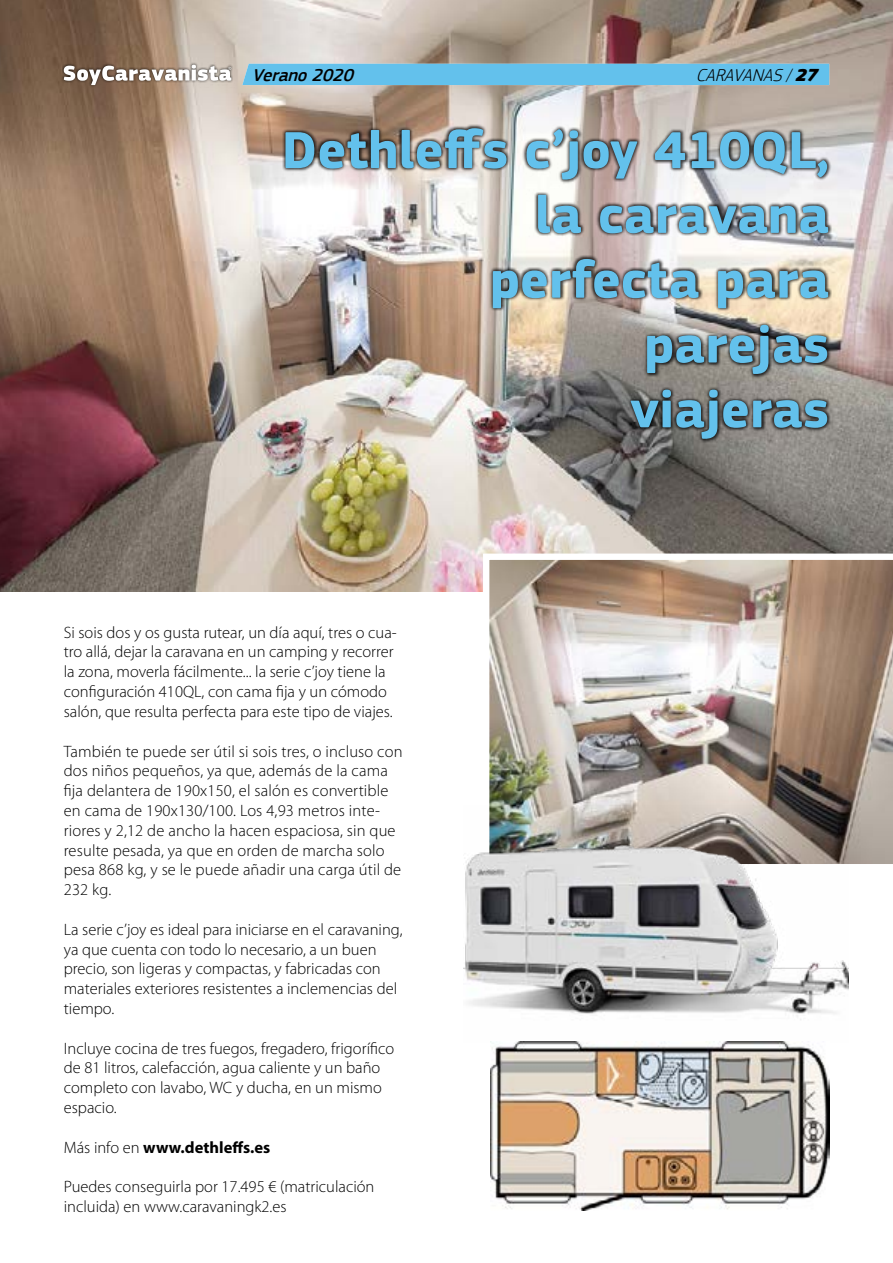
<style>
.page{position:relative;width:893px;height:1263px;background:#fff}
.page>*{position:absolute;margin:0;border:0;box-sizing:border-box;transform-origin:0 0}
.t1{font:700 54px/64.8px "PF Square Sans Pro";color:#63c1ec;text-align:right}
.t2{font:italic 300 18px "PF Square Sans Pro";color:#000}
.t3{font:italic 500 18px "PF Square Sans Pro";color:#000}
.t4{font:300 16.5px/19.8px "Myriad Pro";color:#000}
.t5{font:700 16.5px "Myriad Pro";color:#000}
.s1{font-weight:900}
.s2{font-weight:300}
</style>
<div class="page">
<img style="left:0;top:0;width:893px;height:591px">
<div style="left:282px;top:125px;width:549px;height:318px;background:#000;opacity:.75"></div>
<img style="left:480px;top:550px;width:413px;height:314px">
<img style="left:464px;top:805px;width:385px;height:215px">
<img style="left:490px;top:1041px;width:339px;height:169px">
<div style="left:62px;top:62px;width:172px;height:25px;background:#000;opacity:.75"></div>
<svg style="left:64px;top:65px;width:167px;height:20px"></svg>
<div style="left:242px;top:64px;width:593px;height:21px;background:#63c1ec"></div>
<p class="t2" style="left:698px;top:65px;width:127px">ESCAPADAS/<span class="s1">27</span></p>
<p class="t3" style="left:252px;top:65px;width:108px">Verano2020</p>
<p class="t2" style="left:696px;top:65px;width:74px">CAR V N</p>
<h1 class="t1" style="left:282px;top:120px;width:549px">Dethleffs c’joy 410QL, la caravana<br>perfecta para<br>parejas<br>viajeras</h1>
<p class="t4" style="left:64px;top:622px;width:334px">Si sois dos y os gusta rutear, un día aquí, tres o cua&shy;tro allá, dejar la caravana en un camping y recorrer la zona, moverla fácilmente... la serie c’joy tiene la configuración 410QL, con cama fija y un cómodo salón, que resulta perfecta para este tipo de viajes.</p>
<p class="t4" style="left:64px;top:741px;width:340px">También te puede ser útil si sois tres, o incluso con dos niños pequeños, ya que, además de la cama fija delantera de 190x150, el salón es convertible en cama de 190x130/100. Los 4,93 metros inte&shy;riores y 2,12 de ancho la hacen espaciosa, sin que resulte pesada, ya que en orden de marcha solo pesa 868 kg, y se le puede añadir una carga útil de 232 kg.</p>
<p class="t4" style="left:64px;top:919px;width:340px">La serie c’joy es ideal para iniciarse en el caravaning, ya que cuenta con todo lo necesario, a un buen precio, son ligeras y compactas, y fabricadas con materiales exteriores resistentes a inclemencias del tiempo.</p>
<p class="t4" style="left:64px;top:1038px;width:332px">Incluye cocina de tres fuegos, fregadero, frigorífico de 81 litros, calefacción, agua caliente y un baño completo con lavabo, WC y ducha, en un mismo espacio.</p>
<p class="t5" style="left:64px;top:1138px;width:208px"><span class="s2">Más info en</span> www.dethleffs.es</p>
<p class="t4" style="left:64px;top:1177px;width:312px">Puedes conseguirla por 17.495 € (matriculación incluida) en www.caravaningk2.es</p>
</div>
